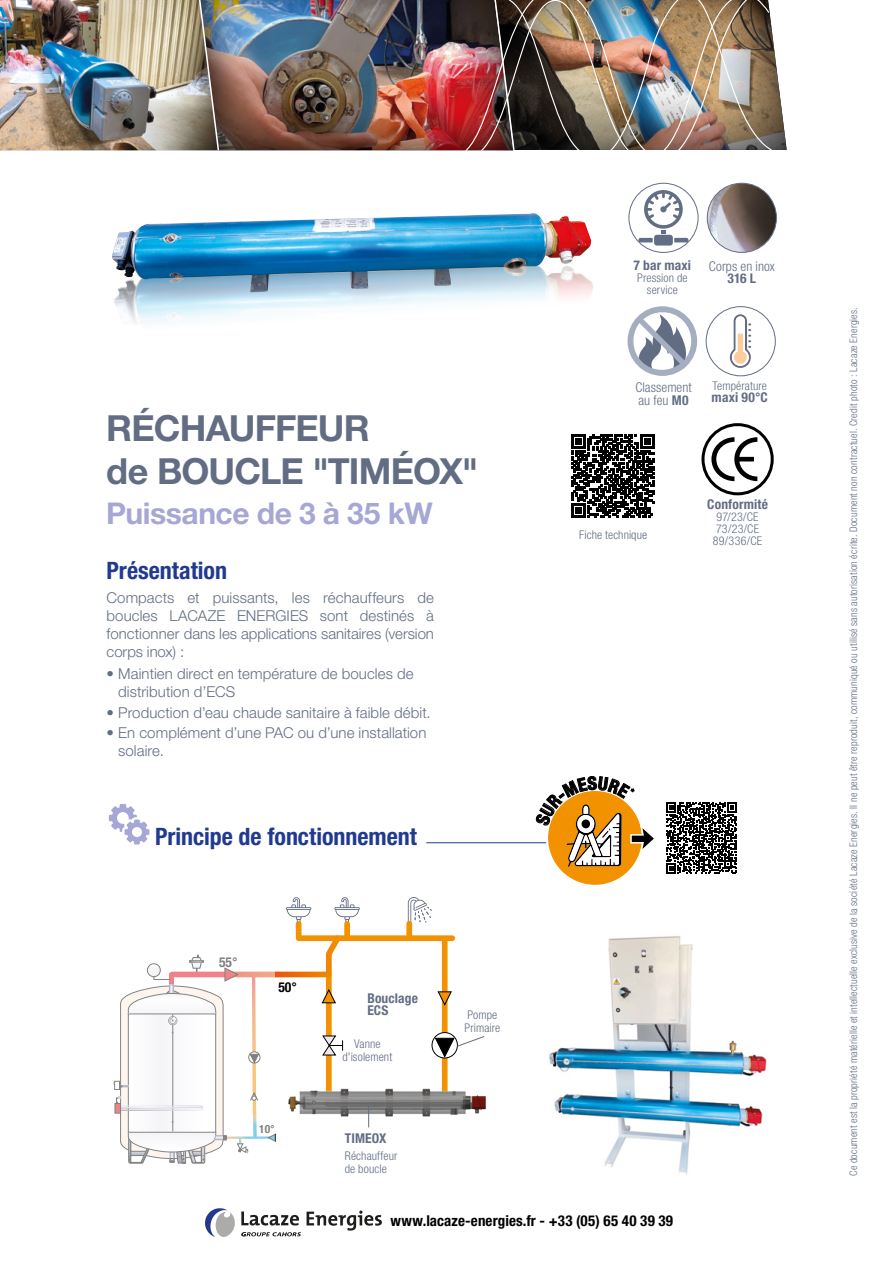
<style>
.page{position:relative;width:893px;height:1263px;background:#fff}
.page>*{position:absolute;margin:0;border:0;box-sizing:border-box;transform-origin:0 0}
._01-TITRE-Produit-CAP-gris{font:700 36px/43.2px "Helvetica Neue";letter-spacing:-.025em;color:#626d84}
._01-Sous-titre-produit{font:700 30px "Helvetica Neue";letter-spacing:-.015em;color:#a6a7d4}
._04-_Principe_de_fonctionnement{font:700 condensed 24px "Helvetica Neue";color:#213a8f}
.Titre-texte-courant-bold-condensed{font:700 condensed 24px "Helvetica Neue";color:#213a8f}
.Texte-courant-G{font:300 15px/18px "Helvetica Neue";letter-spacing:.005em;color:#626d84}
.Texte-courant-justifier{font:300 15px/18px "Helvetica Neue";letter-spacing:-.005em;color:#626d84;text-align:justify}
.t1{font:700 condensed 15px "Helvetica Neue";letter-spacing:.01em;color:#000}
.t2{font:700 condensed 13.65px "Helvetica Neue";color:#000}
.Legende-picto{font:300 condensed 13.5px/12px "Helvetica Neue";letter-spacing:.005em;color:#626d84;text-align:center}
.Schemas-legende-centré{font:700 condensed 13.5px "Helvetica Neue";letter-spacing:.01em;color:#626d84}
.Schemas-legende{font:700 condensed 13.5px/12px "Helvetica Neue";letter-spacing:.01em;color:#626d84}
.Schemas-legende-2{font:300 condensed 12px/12.8px "Helvetica Neue";letter-spacing:.005em;color:#626d84}
.Schemas-legende-centré-2{font:300 condensed 12px/12px "Helvetica Neue";letter-spacing:.01em;color:#626d84;text-align:center}
.t3{font:700 condensed 11.4px "Helvetica Neue";color:#000}
.t4{font:300 condensed 10.5px "Helvetica Neue";letter-spacing:.01em;color:#626d84}
.s1{font-weight:700}
</style>
<div class="page">
<svg style="left:307px;top:1210px;width:75px;height:20px"></svg>
<svg style="left:205px;top:1208px;width:96px;height:29px"></svg>
<img style="left:549px;top:936px;width:218px;height:239px">
<hr style="left:426px;top:842px;width:120px;height:1px;background:#213a8f">
<svg style="left:109px;top:804px;width:40px;height:40px"></svg>
<img style="left:707px;top:183px;width:69px;height:69px;border-radius:35px">
<div style="left:707px;top:183px;width:70px;height:70px;border:1px solid #626d84;border-radius:50%"></div>
<img style="left:220px;top:0;width:232px;height:151px">
<img style="left:0;top:0;width:220px;height:151px">
<svg style="left:760px;top:0;width:27px;height:150px"></svg>
<img style="left:452px;top:0;width:308px;height:151px">
<div style="left:706px;top:306px;width:70px;height:70px;border:1px solid #626d84;border-radius:50%"></div>
<svg style="left:730px;top:314px;width:21px;height:54px"></svg>
<svg style="left:627px;top:306px;width:70px;height:70px"></svg>
<svg style="left:703px;top:425px;width:69px;height:69px"></svg>
<div style="left:701px;top:423px;width:73px;height:72px;border:3px solid #000;border-radius:50%"></div>
<svg style="left:711px;top:437px;width:46px;height:44px"></svg>
<div style="left:628px;top:183px;width:70px;height:70px;border:1px solid #626d84;border-radius:50%"></div>
<svg style="left:638px;top:190px;width:51px;height:56px"></svg>
<img style="left:114px;top:283px;width:479px;height:41px">
<img style="left:112px;top:213px;width:480px;height:79px">
<svg style="left:286px;top:897px;width:25px;height:27px"></svg>
<svg style="left:334px;top:897px;width:26px;height:27px"></svg>
<div style="left:442px;top:941px;width:6px;height:152px;background:#f39200"></div>
<div style="left:299px;top:935px;width:153px;height:6px;background:#f39200"></div>
<div style="left:296px;top:924px;width:5px;height:12px;background:#f39200"></div>
<div style="left:344px;top:924px;width:6px;height:12px;background:#f39200"></div>
<svg style="left:432px;top:1032px;width:25px;height:26px"></svg>
<div style="left:432px;top:1032px;width:26px;height:26px;border:1px solid #000;border-radius:50%"></div>
<svg style="left:437px;top:991px;width:15px;height:14px"></svg>
<svg style="left:408px;top:897px;width:24px;height:26px"></svg>
<div style="left:406px;top:924px;width:6px;height:12px;background:#f39200"></div>
<img style="left:346px;top:1084px;width:140px;height:37px">
<svg style="left:435px;top:1036px;width:50px;height:21px"></svg>
<svg style="left:368px;top:1105px;width:1px;height:22px"></svg>
<svg style="left:114px;top:930px;width:232px;height:234px"></svg>
<svg style="left:572px;top:434px;width:82px;height:83px"></svg>
<svg style="left:666px;top:802px;width:71px;height:71px"></svg>
<div style="left:656px;top:795px;width:95px;height:86px;border:2px solid #fff;border-radius:15px"></div>
<div style="left:549px;top:792px;width:92px;height:92px;background:#f39200;border-radius:50%"></div>
<svg style="left:535px;top:791px;width:122px;height:76px"></svg>
<p class="_01-TITRE-Produit-CAP-gris" style="left:106px;top:405px;width:374px">RÉCHAUFFEUR<br>de BOUCLE "TIMÉOX"</p>
<p class="_01-Sous-titre-produit" style="left:106px;top:495px;width:328px">Puissance de 3 à 35 kW</p>
<p class="Titre-texte-courant-bold-condensed" style="left:107px;top:556px;width:122px">Présentation</p>
<p class="Texte-courant-justifier" style="left:107px;top:588px;width:329px">Compacts et puissants, les réchauffeurs de boucles LACAZE ENERGIES sont destinés à fonctionner dans les applications sanitaires (version corps inox) :</p>
<p class="Texte-courant-G" style="left:118px;top:665px;width:297px;text-indent:-12px">• Maintien direct en température de boucles de distribution d’ECS</p>
<p class="Texte-courant-G" style="left:107px;top:703px;width:326px">• Production d’eau chaude sanitaire à faible débit.</p>
<p class="Texte-courant-G" style="left:118px;top:723px;width:310px;text-indent:-12px">• En complément d’une PAC ou d’une installation solaire.</p>
<p class="_04-_Principe_de_fonctionnement" style="left:155px;top:821px;width:263px">Principe de fonctionnement</p>
<p class="Schemas-legende-centré" style="left:634px;top:257px;width:59px">7 bar maxi</p>
<p class="Schemas-legende-centré-2" style="left:637px;top:271px;width:52px">Pression de service</p>
<p class="Legende-picto" style="left:709px;top:260px;width:67px">Corps en inox<br><span class="s1">316 L</span></p>
<p class="Legende-picto" style="left:635px;top:381px;width:58px;line-height:12.8px;text-align:left">Classement au feu <span class="s1">M0</span></p>
<p class="Schemas-legende-centré-2" style="left:712px;top:379px;width:56px">Température</p>
<p class="Schemas-legende-centré" style="left:712px;top:389px;width:58px">maxi 90°C</p>
<p class="Schemas-legende-2" style="left:579px;top:528px;width:70px">Fiche technique</p>
<p class="Schemas-legende-centré" style="left:707px;top:496px;width:62px">Conformité</p>
<p class="Schemas-legende-centré-2" style="left:717px;top:510px;width:44px">97/23/CE</p>
<p class="Schemas-legende-centré-2" style="left:716px;top:522px;width:45px">73/23/CE</p>
<p class="Schemas-legende-centré-2" style="left:713px;top:534px;width:51px">89/336/CE</p>
<h3 class="t2" style="left:219px;top:954px;width:20px">55°</h3>
<h3 class="t2" style="left:278px;top:979px;width:20px">50°</h3>
<p class="t3" style="left:259px;top:1122px;width:17px">10°</p>
<p class="Schemas-legende" style="left:367px;top:992px;width:52px">Bouclage<br>ECS</p>
<p class="Schemas-legende-2" style="left:342px;top:1037px;width:51px;text-align:center">Vanne d'isolement</p>
<p class="Schemas-legende" style="left:345px;top:1132px;width:43px">TIMEOX</p>
<p class="Schemas-legende-2" style="left:345px;top:1149px;width:54px">Réchauffeur de boucle</p>
<p class="Schemas-legende-2" style="left:464px;top:1008px;width:37px">Pompe<br>Primaire</p>
<h3 class="t1" style="left:390px;top:1212px;width:284px">www.lacaze-energies.fr - +33 (05) 65 40 39 39</h3>
<p class="t4" style="left:847px;top:1176px;width:870px;rotate:-90deg">Ce document est la propriété matérielle et intellectuelle exclusive de la société Lacaze Energies. Il ne peut être reproduit, communiqué ou utilisé sans autorisation écrite. Document non contractuel. Credit photo : Lacaze Energies.</p>
</div>
